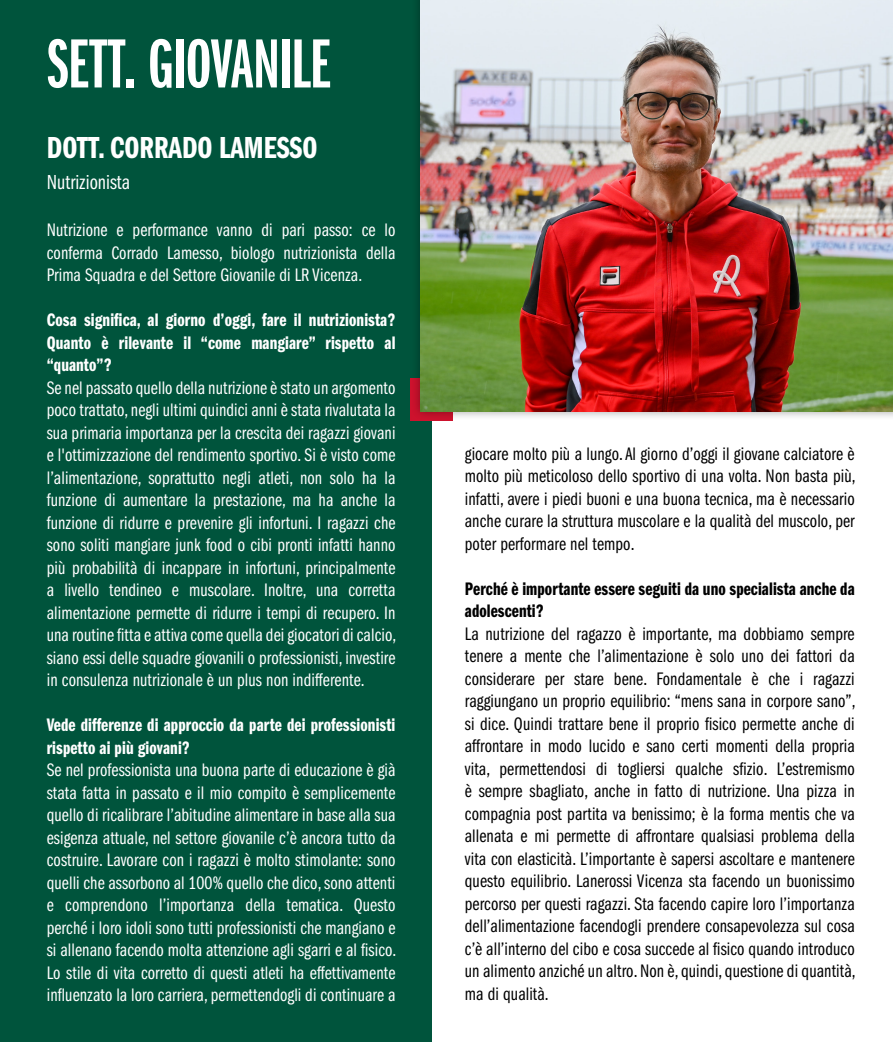
<style>
.page{position:relative;width:893px;height:1042px;background:#fff}
.page>*{position:absolute;margin:0;border:0;box-sizing:border-box;transform-origin:0 0}
.t1{font:72px "Franklin Gothic LT Pro Dm X Cm";letter-spacing:-.01em;color:#fff}
.t2{font:31.5px "Franklin Gothic LT Pro Dm Cm";color:#fff}
.t3{font:21px "Franklin Gothic LT Pro Bk Cm";color:#fff}
.t4{font:18.75px/22.5px "Franklin Gothic LT Pro Bk Cm";letter-spacing:.005em;color:#fff;text-align:justify}
.t5{font:18.75px/22.5px "Franklin Gothic LT Pro Bk Cm";letter-spacing:.005em;color:#000;text-align:justify}
.t6{font:18.75px/22.5px "Franklin Gothic LT Pro Dm Cm";letter-spacing:.005em;color:#fff;text-align:justify}
.t7{font:18.75px/22.5px "Franklin Gothic LT Pro Dm Cm";letter-spacing:.005em;color:#000}
</style>
<div class="page">
<div style="left:0;top:0;width:432px;height:1042px;background:#00543c"></div>
<div style="left:410px;top:378px;width:43px;height:43px;background:#cd122d"></div>
<div style="left:411px;top:0;width:482px;height:421px;background:#000;opacity:.4"></div>
<img style="left:421px;top:0;width:472px;height:411px">
<h1 class="t1" style="left:47px;top:25px;width:286px">SETT. GIOVANILE</h1>
<h2 class="t2" style="left:47px;top:130px;width:272px">DOTT. CORRADO LAMESSO</h2>
<p class="t3" style="left:47px;top:171px;width:85px">Nutrizionista</p>
<p class="t4" style="left:47px;top:219px;width:350px">Nutrizione e performance vanno di pari passo: ce lo conferma Corrado Lamesso, biologo nutrizionista della Prima Squadra e del Settore Giovanile di LR Vicenza.</p>
<p class="t6" style="left:47px;top:309px;width:350px">Cosa significa, al giorno d’oggi, fare il nutrizionista?<br>Quanto è rilevante il “come mangiare” rispetto al “quanto”?</p>
<p class="t4" style="left:47px;top:376px;width:351px">Se nel passato quello della nutrizione è stato un argomento poco trattato, negli ultimi quindici anni è stata rivalutata la sua primaria importanza per la crescita dei ragazzi giovani e l'ottimizzazione del rendimento sportivo. Si è visto come l’alimentazione, soprattutto negli atleti, non solo ha la funzione di aumentare la prestazione, ma ha anche la funzione di ridurre e prevenire gli infortuni. I ragazzi che sono soliti mangiare junk food o cibi pronti infatti hanno più probabilità di incappare in infortuni, principalmente a livello tendineo e muscolare. Inoltre, una corretta alimentazione permette di ridurre i tempi di recupero. In una routine fitta e attiva come quella dei giocatori di calcio, siano essi delle squadre giovanili o professionisti, investire in consulenza nutrizionale è un plus non indifferente.</p>
<p class="t6" style="left:47px;top:714px;width:350px">Vede differenze di approccio da parte dei professionisti rispetto ai più giovani?</p>
<p class="t4" style="left:47px;top:759px;width:351px">Se nel professionista una buona parte di educazione è già stata fatta in passato e il mio compito è semplicemente quello di ricalibrare l’abitudine alimentare in base alla sua esigenza attuale, nel settore giovanile c’è ancora tutto da costruire. Lavorare con i ragazzi è molto stimolante: sono quelli che assorbono al 100% quello che dico, sono attenti e comprendono l’importanza della tematica. Questo perché i loro idoli sono tutti professionisti che mangiano e si allenano facendo molta attenzione agli sgarri e al fisico.<br>Lo stile di vita corretto di questi atleti ha effettivamente influenzato la loro carriera, permettendogli di continuare a</p>
<p class="t5" style="left:465px;top:443px;width:392px">giocare molto più a lungo. Al giorno d’oggi il giovane calciatore è molto più meticoloso dello sportivo di una volta. Non basta più, infatti, avere i piedi buoni e una buona tecnica, ma è necessario anche curare la struttura muscolare e la qualità del muscolo, per poter performare nel tempo.</p>
<p class="t7" style="left:465px;top:577px;width:391px">Perché è importante essere seguiti da uno specialista anche da adolescenti?</p>
<p class="t5" style="left:465px;top:623px;width:392px">La nutrizione del ragazzo è importante, ma dobbiamo sempre tenere a mente che l’alimentazione è solo uno dei fattori da considerare per stare bene. Fondamentale è che i ragazzi raggiungano un proprio equilibrio: “mens sana in corpore sano”, si dice. Quindi trattare bene il proprio fisico permette anche di affrontare in modo lucido e sano certi momenti della propria vita, permettendosi di togliersi qualche sfizio. L’estremismo è sempre sbagliato, anche in fatto di nutrizione. Una pizza in compagnia post partita va benissimo; è la forma mentis che va allenata e mi permette di affrontare qualsiasi problema della vita con elasticità. L’importante è sapersi ascoltare e mantenere questo equilibrio. Lanerossi Vicenza sta facendo un buonissimo percorso per questi ragazzi. Sta facendo capire loro l’importanza dell’alimentazione facendogli prendere consapevolezza sul cosa c’è all’interno del cibo e cosa succede al fisico quando introduco un alimento anziché un altro. Non è, quindi, questione di quantità, ma di qualità.</p>
</div>
